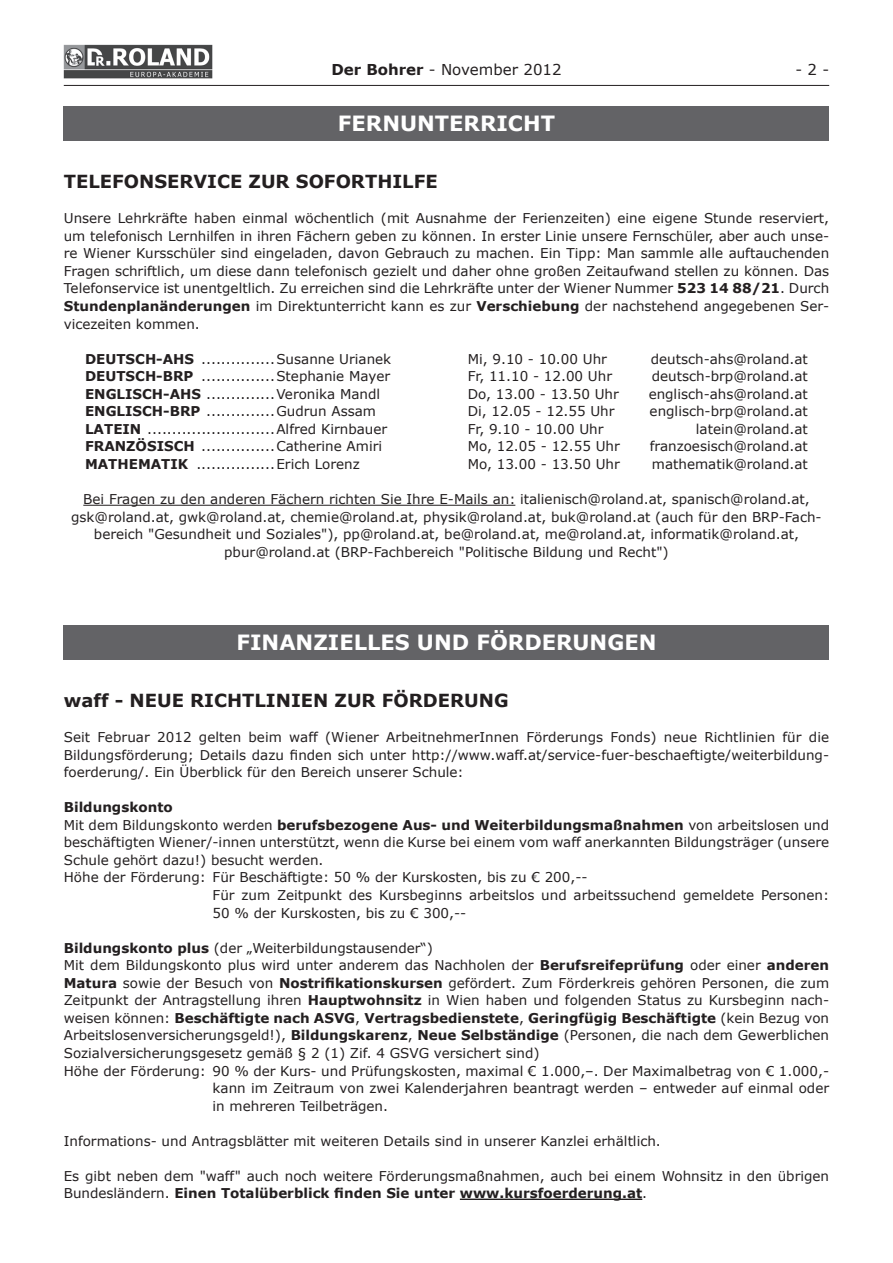
<style>
.page{position:relative;width:893px;height:1263px;background:#fff}
.page>*{position:absolute;margin:0;border:0;box-sizing:border-box;transform-origin:0 0}
.t1{font:700 21px "Verdana";color:#fff}
.t2{font:700 18px "Verdana";color:#231f20}
.t3{font:15px "Verdana";color:#231f20}
.t4{font:13.5px/17.5px "Verdana";color:#231f20;text-align:justify}
.t5{font:700 13.5px "Verdana";color:#231f20}
.s1{font-weight:700}
.s2{font-weight:400}
</style>
<div class="page">
<img style="left:64px;top:45px;width:149px;height:34px">
<hr style="left:64px;top:85px;width:765px;height:1px;background:#231f20">
<div style="left:64px;top:106px;width:765px;height:34px;background:#636366"></div>
<hr style="left:83px;top:505px;width:432px;height:1px;background:#231f20">
<div style="left:64px;top:625px;width:765px;height:34px;background:#636366"></div>
<hr style="left:460px;top:1198px;width:182px;height:2px;background:#231f20">
<p class="t3" style="left:331px;top:60px;width:232px"><span class="s1">Der Bohrer</span> - November 2012</p>
<p class="t3" style="left:795px;top:60px;width:35px">- 2 -</p>
<h1 class="t1" style="left:338px;top:110px;width:127px">Fernu nterric</h1>
<h1 class="t1" style="left:523px;top:110px;width:33px">ht</h1>
<h2 class="t2" style="left:64px;top:170px;width:105px">Telefonser</h2>
<h2 class="t2" style="left:194px;top:170px;width:26px">vice</h2>
<h2 class="t2" style="left:249px;top:170px;width:15px">zur</h2>
<h2 class="t2" style="left:296px;top:170px;width:130px">Soforthi lfe</h2>
<p class="t4" style="left:64px;top:209px;width:767px">Unsere Lehrkräfte haben einmal wöchentlich (mit Ausnahme der Ferienzeiten) eine eigene Stunde reserviert, um telefonisch Lernhilfen in ihren Fächern geben zu können. In erster Linie unsere Fernschüler, aber auch unse&shy;re Wiener Kursschüler sind eingeladen, davon Gebrauch zu machen. Ein Tipp: Man sammle alle auftauchenden Fragen schriftlich, um diese dann telefonisch gezielt und daher ohne großen Zeitaufwand stellen zu können. Das Telefonservice ist unentgeltlich. Zu erreichen sind die Lehrkräfte unter der Wiener Nummer <span class="s1">523 14 88/21</span>. Durch <span class="s1">Stundenplanänderungen</span> im Direktunterricht kann es zur <span class="s1">Verschiebung</span> der nachstehend angegebenen Ser&shy;vicezeiten kommen.</p>
<p class="t4" style="left:85px;top:349px;width:308px"><span class="s1">DEUTSCH-AHS</span> ...............Susanne Urianek</p>
<p class="t4" style="left:468px;top:349px;width:141px">Mi, 9.10 - 10.00 Uhr</p>
<p class="t4" style="left:651px;top:349px;width:159px">deutsch-ahs@roland.at</p>
<p class="t4" style="left:85px;top:367px;width:307px"><span class="s1">DEUTSCH-BRP</span> ...............Stephanie Mayer</p>
<p class="t4" style="left:468px;top:367px;width:146px">Fr, 11.10 - 12.00 Uhr</p>
<p class="t4" style="left:652px;top:367px;width:158px">deutsch-brp@roland.at</p>
<p class="t4" style="left:85px;top:385px;width:297px"><span class="s1">ENGLISCH-AHS</span> ..............Veronika Mandl</p>
<p class="t4" style="left:468px;top:385px;width:153px">Do, 13.00 - 13.50 Uhr</p>
<p class="t4" style="left:649px;top:385px;width:161px">englisch-ahs@roland.at</p>
<p class="t4" style="left:85px;top:402px;width:292px"><span class="s1">ENGLISCH-BRP</span> ..............Gudrun Assam</p>
<p class="t4" style="left:468px;top:402px;width:148px">Di, 12.05 - 12.55 Uhr</p>
<p class="t4" style="left:650px;top:402px;width:160px">englisch-brp@roland.at</p>
<p class="t5" style="left:64px;top:420px;width:14px">LAT</p>
<p class="t4" style="left:113px;top:420px;width:275px"><span class="s1">EIN</span> ..........................Alfred Kirnbauer</p>
<p class="t4" style="left:468px;top:420px;width:137px">Fr, 9.10 - 10.00 Uhr</p>
<p class="t4" style="left:696px;top:420px;width:113px">latein@roland.at</p>
<p class="t4" style="left:85px;top:437px;width:299px"><span class="s1">FRANZÖSISCH</span> ...............Catherine Amiri</p>
<p class="t4" style="left:468px;top:437px;width:154px">Mo, 12.05 - 12.55 Uhr</p>
<p class="t4" style="left:650px;top:437px;width:160px">franzoesisch@roland.at</p>
<p class="t5" style="left:85px;top:455px;width:24px">MATH</p>
<p class="t4" style="left:129px;top:455px;width:233px"><span class="s1">EMATIK</span> ................Erich Lorenz</p>
<p class="t4" style="left:468px;top:455px;width:154px">Mo, 13.00 - 13.50 Uhr</p>
<p class="t4" style="left:652px;top:455px;width:157px">mathematik@roland.at</p>
<p class="t4" style="left:71px;top:490px;width:752px;text-align:center">Bei Fragen zu den anderen Fächern richten Sie Ihre E-Mails an: italienisch@roland.at, spanisch@roland.at, gsk@roland.at, gwk@roland.at, chemie@roland.at, physik@roland.at, buk@roland.at (auch für den BRP-Fach&shy;bereich "Gesundheit und Soziales"), pp@roland.at, be@roland.at, me@roland.at, informatik@roland.at, pbur@roland.at (BRP-Fachbereich "Politische Bildung und Recht")</p>
<h1 class="t1" style="left:236px;top:629px;width:91px">Fi nanzie</h1>
<h1 class="t1" style="left:354px;top:629px;width:154px">lles u nd Förderu</h1>
<h1 class="t1" style="left:590px;top:629px;width:68px">ngen</h1>
<h2 class="t2" style="left:64px;top:689px;width:95px">waff - neue</h2>
<h2 class="t2" style="left:190px;top:689px;width:159px">Richtlinie n zur</h2>
<h2 class="t2" style="left:382px;top:689px;width:15px">förderu</h2>
<h2 class="t2" style="left:479px;top:689px;width:29px">ng</h2>
<p class="t4" style="left:64px;top:728px;width:767px">Seit Februar 2012 gelten beim waff (Wiener ArbeitnehmerInnen Förderungs Fonds) neue Richtlinien für die Bildungsförderung; Details dazu finden sich unter http://www.waff.at/service-fuer-beschaeftigte/weiterbildung&shy;foerderung/. Ein Überblick für den Bereich unserer Schule:</p>
<p class="t5" style="left:64px;top:799px;width:110px">Bildungskonto</p>
<p class="t5" style="left:64px;top:816px;width:767px"><span class="s2">Mit dem Bildungskonto werden</span> berufsbezogene Aus- und Weiterbildungsmaßnahmen <span class="s2">von arbeitslosen und</span></p>
<p class="t4" style="left:64px;top:833px;width:767px">beschäftigten Wiener/-innen unterstützt, wenn die Kurse bei einem vom waff anerkannten Bildungsträger (unsere</p>
<p class="t4" style="left:64px;top:851px;width:261px">Schule gehört dazu!) besucht werden.</p>
<p class="t4" style="left:64px;top:868px;width:525px">Höhe der Förderung: Für Beschäftigte: 50 % der Kurskosten, bis zu € 200,--</p>
<p class="t4" style="left:213px;top:886px;width:618px">Für zum Zeitpunkt des Kursbeginns arbeitslos und arbeitssuchend gemeldete Personen:</p>
<p class="t4" style="left:213px;top:903px;width:255px">50 % der Kurskosten, bis zu € 300,--</p>
<p class="t4" style="left:64px;top:938px;width:371px"><span class="s1">Bildungskonto plus</span> (der „Weiterbildungstausender“)</p>
<p class="t4" style="left:64px;top:956px;width:767px">Mit dem Bildungskonto plus wird unter anderem das Nachholen der <span class="s1">Berufsreifeprüfung</span> oder einer <span class="s1">anderen</span></p>
<p class="t4" style="left:64px;top:974px;width:767px"><span class="s1">Matura</span> sowie der Besuch von <span class="s1">Nostrifikationskursen</span> gefördert. Zum Förderkreis gehören Personen, die zum</p>
<p class="t4" style="left:64px;top:991px;width:767px">Zeitpunkt der Antragstellung ihren <span class="s1">Hauptwohnsitz</span> in Wien haben und folgenden Status zu Kursbeginn nach-</p>
<p class="t5" style="left:64px;top:1009px;width:767px"><span class="s2">weisen können:</span> Beschäftigte nach ASVG<span class="s2">,</span> Vertragsbedienstete<span class="s2">,</span> Geringfügig Beschäftigte <span class="s2">(kein Bezug von</span></p>
<p class="t4" style="left:64px;top:1026px;width:767px">Arbeitslosenversicherungsgeld!), <span class="s1">Bildungskarenz</span>, <span class="s1">Neue Selbständige</span> (Personen, die nach dem Gewerblichen</p>
<p class="t4" style="left:64px;top:1044px;width:477px">Sozialversicherungsgesetz gemäß § 2 (1) Zif. 4 GSVG versichert sind)</p>
<p class="t4" style="left:64px;top:1061px;width:767px">Höhe der Förderung: 90 % der Kurs- und Prüfungskosten, maximal € 1.000,–. Der Maximalbetrag von € 1.000,-</p>
<p class="t4" style="left:213px;top:1079px;width:618px">kann im Zeitraum von zwei Kalenderjahren beantragt werden – entweder auf einmal oder</p>
<p class="t4" style="left:213px;top:1096px;width:177px">in mehreren Teilbeträgen.</p>
<p class="t4" style="left:64px;top:1131px;width:599px">Informations- und Antragsblätter mit weiteren Details sind in unserer Kanzlei erhältlich.</p>
<p class="t4" style="left:64px;top:1167px;width:767px">Es gibt neben dem "waff" auch noch weitere Förderungsmaßnahmen, auch bei einem Wohnsitz in den übrigen<br>Bundesländern. <span class="s1">Einen Totalüberblick finden Sie unter www.kursfoerderung.at</span>.</p>
</div>
